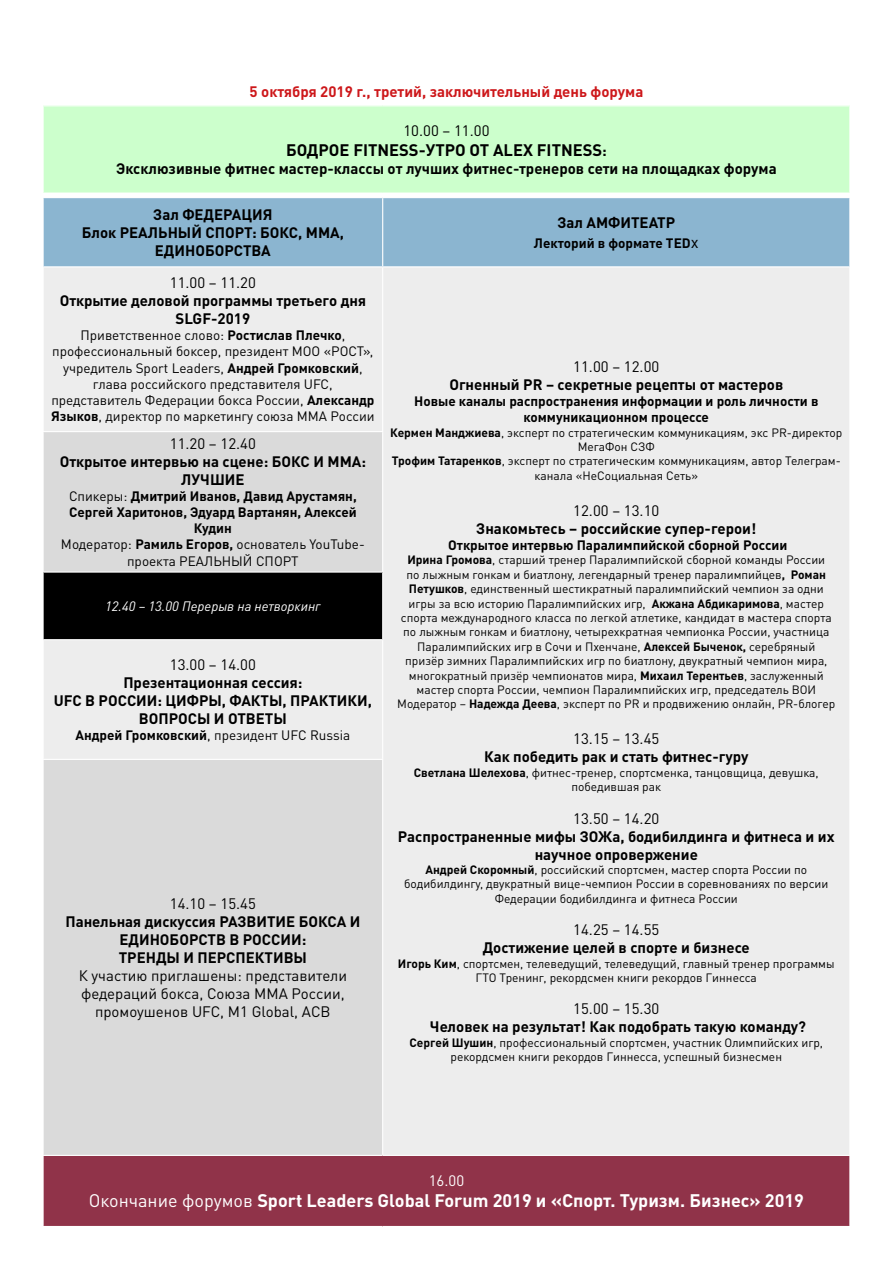
<style>
.page{position:relative;width:893px;height:1263px;background:#fff}
.page>*{position:absolute;margin:0;border:0;box-sizing:border-box;transform-origin:0 0}
.t1{font:700 18px "DIN Pro";color:#fff}
.t2{font:700 16.5px "DIN Pro";color:#000}
.t3{font:700 15px/18px "DIN Pro";color:#000;text-align:center}
.t4{font:15px/18px "DIN Pro";color:#000;text-align:center}
.t5{font:700 15px "DIN Pro";color:#cd171a}
.t6{font:15px "DIN Pro";color:#fff}
.t7{font:700 13.5px/16.2px "DIN Pro";color:#000;text-align:center}
.t8{font:13.5px/16.2px "DIN Pro";color:#000;text-align:center}
.t9{font:italic 13.5px "DIN Pro";color:#fff}
.t10{font:12px/14.4px "DIN Pro";color:#000;text-align:center}
.s1{font-size:15px}
.s2{font-weight:400;font-size:16.5px}
.s3{font-weight:700}
.s4{font-weight:400}
</style>
<div class="page">
<div style="left:43px;top:106px;width:807px;height:87px;background:#cfc"></div>
<div style="left:44px;top:198px;width:805px;height:68px;background:#8bb5d0"></div>
<div style="left:44px;top:268px;width:805px;height:887px;background:#ededed"></div>
<svg style="left:44px;top:432px;width:338px;height:723px;background:#ddd"></svg>
<div style="left:43px;top:572px;width:340px;height:68px;background:#000"></div>
<div style="left:43px;top:1155px;width:807px;height:71px;background:#903349"></div>
<hr style="left:43px;top:106px;width:1px;height:87px;background:#fff">
<hr style="left:849px;top:106px;width:1px;height:87px;background:#fff">
<hr style="left:382px;top:198px;width:1px;height:68px;background:#fff">
<hr style="left:382px;top:267px;width:1px;height:164px;background:#fff">
<hr style="left:43px;top:431px;width:340px;height:1px;background:#fff">
<hr style="left:382px;top:432px;width:1px;height:139px;background:#fff">
<hr style="left:43px;top:571px;width:340px;height:2px;background:#fff">
<hr style="left:43px;top:573px;width:1px;height:66px;background:#fff">
<hr style="left:382px;top:573px;width:1px;height:66px;background:#fff">
<hr style="left:43px;top:639px;width:340px;height:1px;background:#fff">
<hr style="left:382px;top:640px;width:1px;height:119px;background:#fff">
<hr style="left:43px;top:759px;width:340px;height:1px;background:#fff">
<hr style="left:382px;top:760px;width:1px;height:395px;background:#fff">
<hr style="left:43px;top:1155px;width:340px;height:1px;background:#fff">
<hr style="left:43px;top:1156px;width:1px;height:70px;background:#fff">
<hr style="left:383px;top:1155px;width:467px;height:1px;background:#fff">
<hr style="left:849px;top:1156px;width:1px;height:70px;background:#fff">
<p class="t5" style="left:250px;top:79px;width:395px">5 октября 2019 г., третий, заключительный день форума</p>
<p class="t4" style="left:403px;top:120px;width:88px">10.00 – 11.00</p>
<h2 class="t2" style="left:286px;top:136px;width:322px">БОДРОЕ FITNESS-УТРО ОТ ALEX FITNESS<span class="s1">:</span></h2>
<p class="t3" style="left:116px;top:157px;width:662px">Эксклюзивные фитнес мастер-классы от лучших фитнес-тренеров сети на площадках форума</p>
<p class="t3" style="left:82px;top:203px;width:264px">Зал ФЕДЕРАЦИЯ<br>Блок РЕАЛЬНЫЙ СПОРТ: БОКС, ММА,<br>ЕДИНОБОРСТВА</p>
<p class="t3" style="left:557px;top:211px;width:119px">Зал АМФИТЕАТР</p>
<p class="t7" style="left:534px;top:233px;width:166px">Лекторий в формате TED<span class="s2">x</span></p>
<p class="t4" style="left:170px;top:272px;width:88px">11.00 – 11.20</p>
<p class="t3" style="left:60px;top:290px;width:308px">Открытие деловой программы третьего дня<br>SLGF-2019</p>
<p class="t8" style="left:51px;top:326px;width:325px">Приветственное слово: <span class="s3">Ростислав Плечко</span>, профессиональный боксер, президент МОО «РОСТ», учредитель Sport Leaders, <span class="s3">Андрей Громковский</span>, глава российского представителя UFC, представитель Федерации бокса России, <span class="s3">Александр Языков</span>, директор по маркетингу союза ММА России</p>
<p class="t4" style="left:170px;top:433px;width:88px">11.20 – 12.40</p>
<p class="t3" style="left:60px;top:450px;width:308px">Открытое интервью на сцене: БОКС И ММА:<br>ЛУЧШИЕ</p>
<p class="t7" style="left:61px;top:486px;width:305px"><span class="s4">Спикеры:</span> Дмитрий Иванов, Давид Арустамян, Сергей Харитонов, Эдуард Вартанян, Алексей Кудин<br><span class="s4">Модератор:</span> Рамиль Егоров, <span class="s4">основатель YouTube&shy;проекта РЕАЛЬНЫЙ СПОРТ</span></p>
<p class="t9" style="left:105px;top:595px;width:217px">12.40 – 13.00 Перерыв на нетворкинг</p>
<p class="t4" style="left:170px;top:654px;width:88px">13.00 – 14.00</p>
<p class="t3" style="left:54px;top:671px;width:319px">Презентационная сессия:<br>UFC В РОССИИ: ЦИФРЫ, ФАКТЫ, ПРАКТИКИ,<br>ВОПРОСЫ И ОТВЕТЫ</p>
<p class="t8" style="left:75px;top:726px;width:276px"><span class="s3">Андрей Громковский</span>, президент UFC Russia</p>
<p class="t4" style="left:170px;top:893px;width:88px">14.10 – 15.45</p>
<p class="t3" style="left:65px;top:910px;width:297px">Панельная дискуссия РАЗВИТИЕ БОКСА И<br>ЕДИНОБОРСТВ В РОССИИ:<br>ТРЕНДЫ И ПЕРСПЕКТИВЫ</p>
<p class="t4" style="left:79px;top:965px;width:270px">К участию приглашены: представители федераций бокса, Союза ММА России, промоушенов UFC, M1 Global, AСB</p>
<p class="t4" style="left:573px;top:356px;width:88px">11.00 – 12.00</p>
<p class="t3" style="left:449px;top:373px;width:335px">Огненный PR – секретные рецепты от мастеров</p>
<p class="t7" style="left:414px;top:391px;width:406px">Новые каналы распространения информации и роль личности в коммуникационном процессе</p>
<p class="t10" style="left:390px;top:424px;width:454px"><span class="s3">Кермен Манджиева</span>, эксперт по стратегическим коммуникациям, экс PR-директор МегаФон СЗФ<br><span class="s3">Трофим Татаренков</span>, эксперт по стратегическим коммуникациям, автор Телеграм&shy;канала «НеСоциальная Сеть»</p>
<p class="t4" style="left:573px;top:500px;width:88px">12.00 – 13.10</p>
<p class="t3" style="left:476px;top:517px;width:282px">Знакомьтесь – российские супер-герои!</p>
<p class="t7" style="left:448px;top:535px;width:341px">Открытое интервью Паралимпийской сборной России</p>
<p class="t10" style="left:397px;top:552px;width:440px"><span class="s3">Ирина Громова</span>, старший тренер Паралимпийской сборной команды России<br>по лыжным гонкам и биатлону, легендарный тренер паралимпийцев<span class="s3">, Роман Петушков</span>, единственный шестикратный паралимпийский чемпион за одни игры за всю историю Паралимпийских игр, <span class="s3">Акжана Абдикаримова</span>, мастер спорта международного класса по легкой атлетике, кандидат в мастера спорта по лыжным гонкам и биатлону, четырехкратная чемпионка России, участница Паралимпийских игр в Сочи и Пхенчане, <span class="s3">Алексей Быченок,</span> серебряный призёр зимних Паралимпийских игр по биатлону, двукратный чемпион мира, многократный призёр чемпионатов мира, <span class="s3">Михаил Терентьев</span>, заслуженный мастер спорта России, чемпион Паралимпийских игр, председатель ВОИ Модератор – <span class="s3">Надежда Деева</span>, эксперт по PR и продвижению онлайн, PR-блогер</p>
<p class="t4" style="left:573px;top:728px;width:88px">13.15 – 13.45</p>
<p class="t3" style="left:484px;top:746px;width:266px">Как победить рак и стать фитнес-гуру</p>
<p class="t10" style="left:414px;top:764px;width:406px"><span class="s3">Светлана Шелехова</span>, фитнес-тренер, спортсменка, танцовщица, девушка, победившая рак</p>
<p class="t4" style="left:573px;top:808px;width:88px">13.50 – 14.20</p>
<p class="t3" style="left:398px;top:825px;width:438px">Распространенные мифы ЗОЖа, бодибилдинга и фитнеса и их научное опровержение</p>
<p class="t10" style="left:404px;top:861px;width:426px"><span class="s3">Андрей Скоромный</span>, российский спортсмен, мастер спорта России по бодибилдингу, двукратный вице-чемпион России в соревнованиях по версии<br>Федерации бодибилдинга и фитнеса России</p>
<p class="t4" style="left:573px;top:919px;width:88px">14.25 – 14.55</p>
<p class="t3" style="left:483px;top:937px;width:269px">Достижение целей в спорте и бизнесе</p>
<p class="t10" style="left:398px;top:955px;width:438px"><span class="s3">Игорь Ким</span>, спортсмен, телеведущий, телеведущий, главный тренер программы<br>ГТО Тренинг, рекордсмен книги рекордов Гиннесса</p>
<p class="t4" style="left:573px;top:998px;width:88px">15.00 – 15.30</p>
<p class="t3" style="left:430px;top:1016px;width:378px">Человек на результат! Как подобрать такую команду?</p>
<p class="t10" style="left:409px;top:1034px;width:415px"><span class="s3">Сергей Шушин</span>, профессиональный спортсмен, участник Олимпийских игр, рекордсмен книги рекордов Гиннесса, успешный бизнесмен</p>
<p class="t6" style="left:429px;top:1168px;width:37px">16.00</p>
<h1 class="t1" style="left:89px;top:1185px;width:717px"><span class="s4">Окончание форумов</span> Sport Leaders Global Forum 2019 и «Спорт. Туризм. Бизнес» 2019</h1>
</div>
